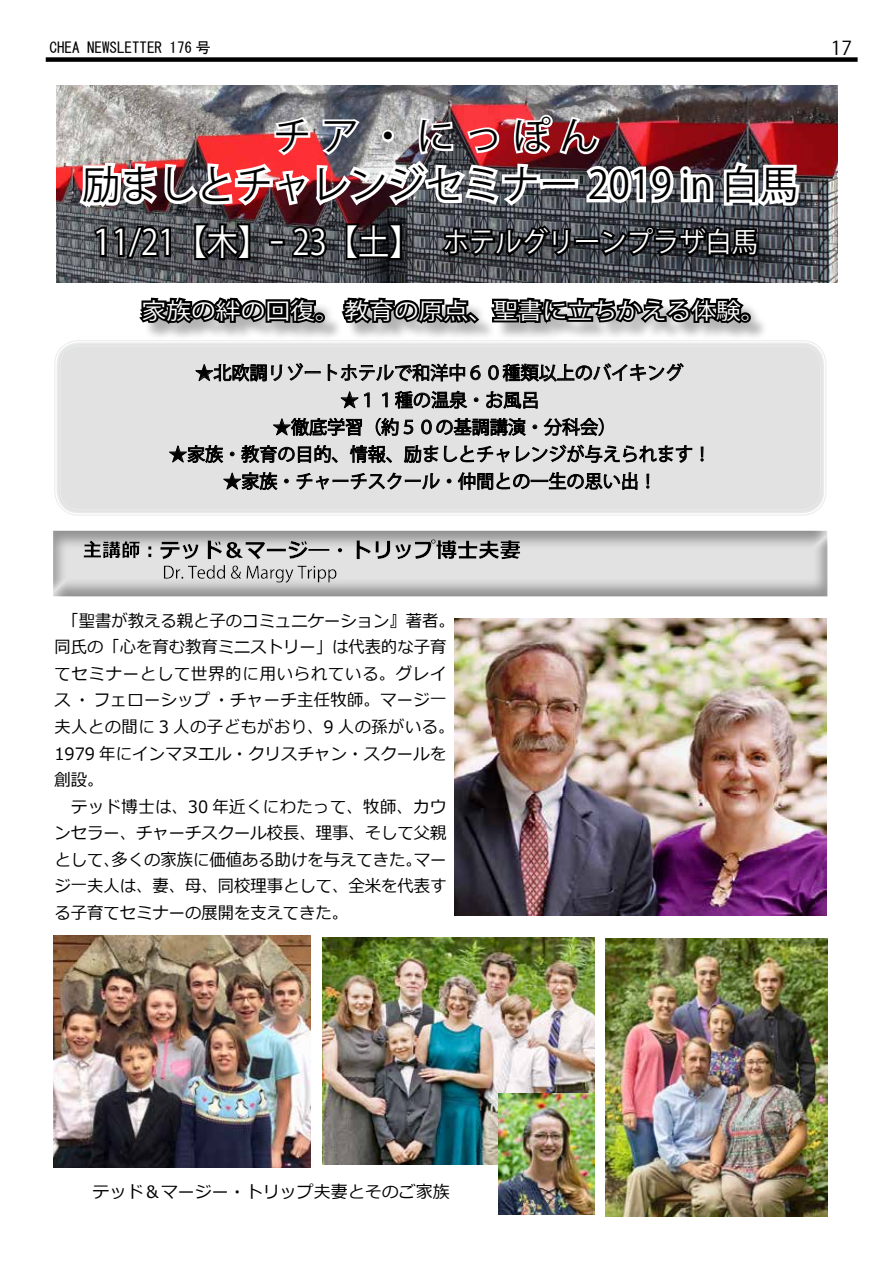
<style>
.page{position:relative;width:893px;height:1263px;background:#fff}
.page>*{position:absolute;margin:0;border:0;box-sizing:border-box;transform-origin:0 0}
.t1{font:39.3px "Koz Go Pr 6 N";color:#000}
.t2{font:38.25px "Koz Go Pr 6 N";letter-spacing:.25em;color:#000}
.t3{font:35.1px "Koz Go Pr 6 N";color:#fff}
.t4{font:22.35px "Koz Go Pr 6 N";color:#fff;scale:1.11 1}
.t5{font:19.2px "Koz Go Pr 6 N";color:#000}
.t6{font:18px "Koz Go Pr 6 N";color:#000}
.t7{font:16.95px/26.5px "Meiryo";color:#000;scale:.96 1}
.t8{font:16.95px "Meiryo";color:#000}
.t9{font:15px "MS Gothic";color:#000}
.s1{font-size:27.6px}
</style>
<div class="page">
<div style="left:46px;top:57px;width:812px;height:5px;background:#000"></div>
<div style="left:50px;top:526px;width:778px;height:70px;background:#000;opacity:.36"></div>
<img style="left:454px;top:618px;width:372px;height:298px">
<img style="left:57px;top:85px;width:780px;height:198px">
<div style="left:58px;top:343px;width:765px;height:169px;background:#e2e2e3;border-radius:21px"></div>
<svg style="left:701px;top:447px;width:3px;height:14px"></svg>
<svg style="left:169px;top:363px;width:523px;height:127px"></svg>
<div style="left:54px;top:340px;width:772px;height:176px;border:1px solid #e9eaea;border-radius:24px"></div>
<div style="left:57px;top:342px;width:767px;height:171px;border:2px solid #e9eaea;border-radius:21px"></div>
<div style="left:60px;top:346px;width:761px;height:164px;border:1px solid #e9eaea;border-radius:19px"></div>
<img style="left:606px;top:938px;width:221px;height:278px">
<div style="left:345px;top:300px;width:424px;height:41px;background:#000;opacity:.3"></div>
<svg style="left:344px;top:297px;width:138px;height:30px;background:#555"></svg>
<svg style="left:488px;top:297px;width:265px;height:44px"></svg>
<div style="left:445px;top:229px;width:332px;height:46px;background:#000;opacity:.3"></div>
<div style="left:97px;top:226px;width:323px;height:53px;background:#000;opacity:.3"></div>
<img style="left:75px;top:57px;width:729px;height:205px">
<div style="left:142px;top:300px;width:202px;height:41px;background:#000;opacity:.3"></div>
<svg style="left:139px;top:297px;width:188px;height:30px;background:#4e4e4e"></svg>
<img style="left:322px;top:938px;width:272px;height:226px">
<img style="left:53px;top:935px;width:257px;height:232px">
<img style="left:499px;top:1093px;width:95px;height:121px">
<p class="t9" style="left:50px;top:41px;width:163px">CHEA NEWSLETTER 176 号</p>
<p class="t5" style="left:831px;top:37px;width:23px">17</p>
<h2 class="t2" style="left:273px;top:115px;width:327px">チア・にっぽん</h2>
<h1 class="t1" style="left:82px;top:163px;width:717px">励ましとチャレンジセミナー 2019 in 白馬</h1>
<h3 class="t3" style="left:93px;top:222px;width:667px">11/21【木】ｰ 23【土】<span class="s1">　ホテルグリーンプラザ白馬</span></h3>
<h3 class="t4" style="left:142px;top:298px;width:564px">家族の絆の回復。教育の原点、聖書に立ちかえる体験。</h3>
<p class="t6" style="left:195px;top:363px;width:489px">★北欧調リゾートホテルで和洋中６０種類以上のバイキング</p>
<p class="t6" style="left:341px;top:390px;width:200px">★１１種の温泉・お風呂</p>
<p class="t6" style="left:273px;top:417px;width:345px">★徹底学習（約５０の基調講演・分科会）</p>
<p class="t6" style="left:169px;top:444px;width:544px">★家族・教育の目的、情報、励ましとチャレンジが与えられます！</p>
<p class="t6" style="left:223px;top:471px;width:435px">★家族・チャーチスクール・仲間との一生の思い出！</p>
<p class="t7" style="left:54px;top:608px;width:419px">　「聖書が教える親と子のコミュニケーション』著者。同氏の「心を育む教育ミニストリー」は代表的な子育てセミナーとして世界的に用いられている。グレイス ・ フェローシップ ・チャーチ主任牧師。マージ一夫人との間に 3 人の子どもがおり、9 人の孫がいる。<br>1979 年にインマヌエル・クリスチャン・スクールを創設。<br>　テッド博士は、30 年近くにわたって、牧師、カウンセラー、チャーチスクール校長、理事、そして父親として、多くの家族に価値ある助けを与えてきた。マージ一夫人は、妻、母、同校理事として、全米を代表する子育てセミナーの展開を支えてきた。</p>
<p class="t8" style="left:93px;top:1180px;width:359px">テッド＆マージー・トリップ夫妻とそのご家族</p>
</div>
